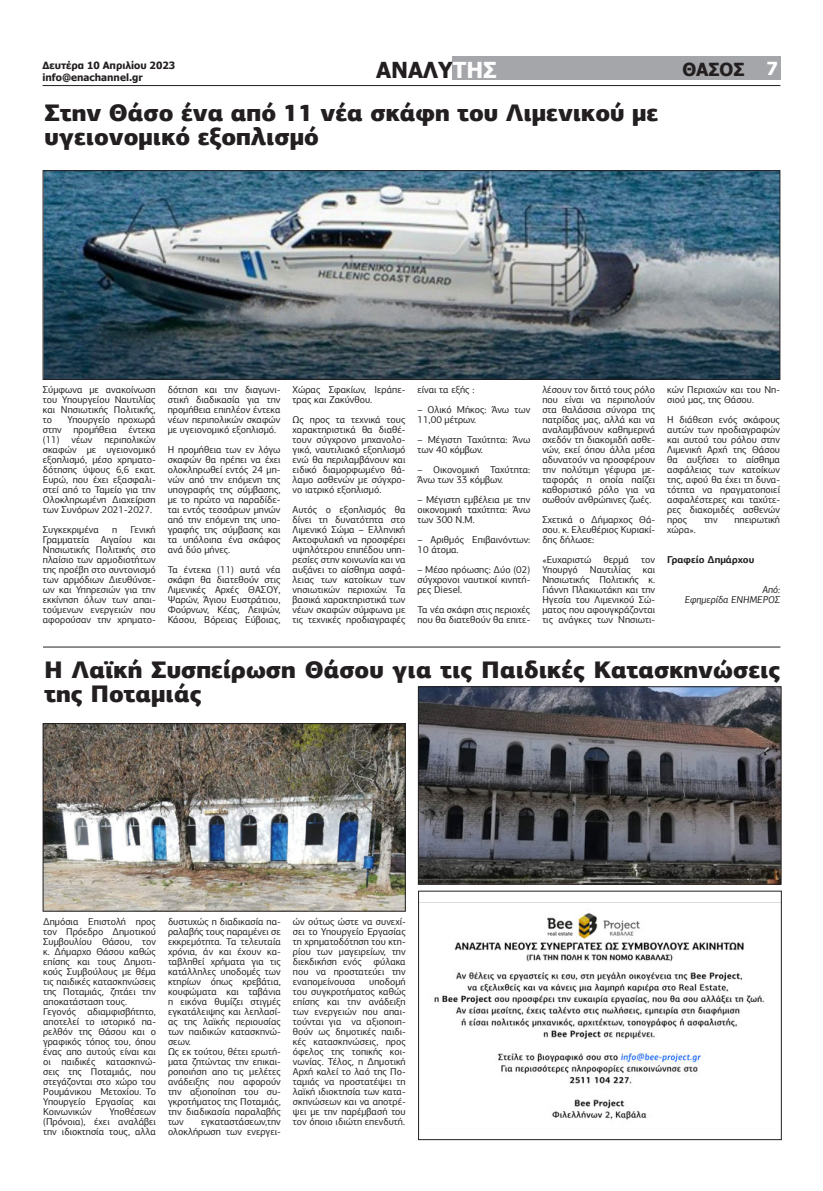
<style>
.page{position:relative;width:823px;height:1191px;background:#fff}
.page>*{position:absolute;margin:0;border:0;box-sizing:border-box;transform-origin:0 0}
.t1{font:900 24px/24px "PF Agora Sans Pro";color:#231f20}
.t2{font:700 22px "Tahoma";color:#231f20}
.t3{font:700 18px "Tahoma";color:#231f20}
.t4{font:700 18px "Tahoma";color:#fff}
.t5{font:10px/10px "PF Agora Sans Pro";color:#231f20;text-align:justify}
.t6{font:700 10px "Tahoma";color:#231f20}
.t7{font:italic 10px "PF Agora Sans Pro";color:#231f20}
.t8{font:700 10px "PF Agora Sans Pro";color:#231f20}
.s1{color:#fdfdfd}
</style>
<div class="page">
<hr style="left:43px;top:85px;width:737px;height:1px;background:#231f20">
<div style="left:452px;top:57px;width:328px;height:23px;background:#a4a6a9"></div>
<img style="left:420px;top:902px;width:359px;height:218px">
<div style="left:418px;top:890px;width:363px;height:250px;border:1px solid #231f20"></div>
<img style="left:45px;top:172px;width:733px;height:206px">
<div style="left:43px;top:170px;width:737px;height:210px;border:1px solid #231f20"></div>
<hr style="left:43px;top:646px;width:737px;height:1px;background:#231f20">
<img style="left:45px;top:725px;width:358px;height:184px">
<div style="left:43px;top:723px;width:362px;height:188px;border:1px solid #231f20"></div>
<img style="left:419px;top:688px;width:360px;height:194px">
<div style="left:417px;top:686px;width:364px;height:198px;border:1px solid #231f20"></div>
<p class="t6" style="left:42px;top:58px;width:134px">Δευτέρα 10 Απριλίου 2023</p>
<p class="t6" style="left:43px;top:70px;width:102px">info@enachannel.gr</p>
<p class="t2" style="left:376px;top:54px;width:122px">ΑΝΑΛΥ<span class="s1">ΤΗΣ</span></p>
<p class="t3" style="left:682px;top:57px;width:64px">ΘΑΣΟΣ</p>
<p class="t4" style="left:766px;top:56px;width:13px">7</p>
<p class="t1" style="left:45px;top:100px;width:614px">Στην Θάσο ένα από 11 νέα σκάφη του Λιμενικού με υγειονομικό εξοπλισμό</p>
<p class="t5" style="left:43px;top:385px;width:114px">Σύμφωνα με ανακοίνωση του Υπουργείου Ναυτιλίας και Νησιωτικής Πολιτικής, το</p>
<p class="t5" style="left:43px;top:415px;width:114px;text-indent:25px">Υπουργείο προχωρά στην προμήθεια έντεκα (11) νέων περιπολικών σκαφών με υγειονομικό εξοπλισμό, μέσο χρηματο&shy;δότησης ύψους 6,6 εκατ.<br>Ευρώ, που έχει εξασφαλι&shy;στεί από το Ταμείο για την Ολοκληρωμένη Διαχείριση των Συνόρων 2021-2027.</p>
<p class="t5" style="left:43px;top:525px;width:57px">Συγκεκριμένα</p>
<p class="t5" style="left:112px;top:525px;width:7px">η</p>
<p class="t5" style="left:43px;top:525px;width:114px;text-indent:87px">Γενική Γραμματεία Αιγαίου και Νησιωτικής Πολιτικής στο πλαίσιο των αρμοδιοτήτων της προέβη στο συντονισμό των αρμόδιων Διευθύνσε&shy;ων και Υπηρεσιών για την εκκίνηση όλων των απαι&shy;τούμενων ενεργειών που αφορούσαν την χρηματο-</p>
<p class="t5" style="left:168px;top:385px;width:114px">δότηση και την διαγωνι&shy;στική διαδικασία για την προμήθεια επιπλέον έντεκα νέων περιπολικών σκαφών με υγειονομικό εξοπλισμό.</p>
<p class="t5" style="left:168px;top:445px;width:114px">Η προμήθεια των εν λόγω σκαφών θα πρέπει να έχει ολοκληρωθεί εντός 24 μη&shy;νών από την επόμενη της υπογραφής της σύμβασης, με το πρώτο να παραδίδε&shy;ται εντός τεσσάρων μηνών από την επόμενη της υπο&shy;γραφής της σύμβασης και τα υπόλοιπα ένα σκάφος ανά δύο μήνες.</p>
<p class="t5" style="left:168px;top:565px;width:114px">Τα έντεκα (11) αυτά νέα σκάφη θα διατεθούν στις Λιμενικές Αρχές ΘΑΣΟΥ, Ψαρών, Άγιου Ευστράτιου, Φούρνων, Κέας, Λειψών, Κάσου, Βόρειας Εύβοιας,</p>
<p class="t5" style="left:292px;top:385px;width:114px">Χώρας Σφακίων, Ιεράπε&shy;τρας και Ζακύνθου.</p>
<p class="t5" style="left:292px;top:415px;width:114px">Ως προς τα τεχνικά τους χαρακτηριστικά θα διαθέ&shy;τουν σύγχρονο μηχανολο&shy;γικό, ναυτιλιακό εξοπλισμό ενώ θα περιλαμβάνουν και ειδικό διαμορφωμένο θά&shy;λαμο ασθενών με σύγχρο&shy;νο ιατρικό εξοπλισμό.</p>
<p class="t5" style="left:292px;top:505px;width:114px">Αυτός ο εξοπλισμός θα δίνει τη δυνατότητα στο Λιμενικό Σώμα – Ελληνική Ακτοφυλακή να προσφέρει υψηλότερου επιπέδου υπη&shy;ρεσίες στην κοινωνία και να αυξάνει το αίσθημα ασφά&shy;λειας των κατοίκων των νησιωτικών περιοχών. Τα βασικά χαρακτηριστικά των νέων σκαφών σύμφωνα με τις τεχνικές προδιαγραφές</p>
<p class="t5" style="left:417px;top:385px;width:58px">είναι τα εξής :</p>
<p class="t5" style="left:417px;top:405px;width:114px">– Ολικό Μήκος: Άνω των<br>11,00 μέτρων.</p>
<p class="t5" style="left:417px;top:435px;width:114px">– Μέγιστη Ταχύτητα: Άνω των 40 κόμβων.</p>
<p class="t5" style="left:417px;top:465px;width:114px">– Οικονομική Ταχύτητα:<br>Άνω των 33 κόμβων.</p>
<p class="t5" style="left:417px;top:495px;width:114px">– Μέγιστη εμβέλεια με την οικονομική ταχύτητα: Άνω των 300 Ν.Μ.</p>
<p class="t5" style="left:417px;top:535px;width:114px">– Αριθμός Επιβαινόντων:<br>10 άτομα.</p>
<p class="t5" style="left:417px;top:565px;width:114px">– Μέσο πρόωσης: Δύο (02) σύγχρονοι ναυτικοί κινητή&shy;ρες Diesel.</p>
<p class="t5" style="left:417px;top:605px;width:114px">Τα νέα σκάφη στις περιοχές που θα διατεθούν θα επιτε-</p>
<p class="t5" style="left:542px;top:385px;width:114px">λέσουν τον διττό τους ρόλο που είναι να περιπολούν στα θαλάσσια σύνορα της πατρίδας μας, αλλά και να αναλαμβάνουν καθημερινά σχεδόν τη διακομιδή ασθε&shy;νών, εκεί όπου άλλα μέσα αδυνατούν να προσφέρουν την πολύτιμη γέφυρα με&shy;ταφοράς η οποία παίζει καθοριστικό ρόλο για να σωθούν ανθρώπινες ζωές.</p>
<p class="t5" style="left:542px;top:515px;width:114px">Σχετικά ο Δήμαρχος Θά&shy;σου. κ. Ελευθέριος Κυριακί&shy;δης δήλωσε:</p>
<p class="t5" style="left:542px;top:555px;width:114px">«Ευχαριστώ θερμά τον Υπουργό Ναυτιλίας και Νησιωτικής Πολιτικής κ.<br>Γιάννη Πλακιωτάκη και την Ηγεσία του Λιμενικού Σώ&shy;ματος που αφουγκράζονται τις ανάγκες των Νησιωτι-</p>
<p class="t5" style="left:666px;top:385px;width:114px">κών Περιοχών και του Νη&shy;σιού μας, της Θάσου.</p>
<p class="t5" style="left:666px;top:415px;width:114px">Η διάθεση ενός σκάφους αυτών των προδιαγραφών και αυτού του ρόλου στην Λιμενική Αρχή της Θάσου θα αυξήσει το αίσθημα ασφάλειας των κατοίκων της, αφού θα έχει τη δυνα&shy;τότητα να πραγματοποιεί ασφαλέστερες και ταχύτε&shy;ρες διακομιδές ασθενών προς</p>
<p class="t5" style="left:703px;top:515px;width:15px">την</p>
<p class="t5" style="left:734px;top:515px;width:47px">ηπειρωτική</p>
<p class="t5" style="left:666px;top:525px;width:30px">χώρα».</p>
<p class="t8" style="left:666px;top:553px;width:89px">Γραφείο Δημάρχου</p>
<p class="t7" style="left:762px;top:584px;width:19px">Από:</p>
<p class="t7" style="left:684px;top:594px;width:97px">Εφημερίδα ΕΝΗΜΕΡΟΣ</p>
<p class="t1" style="left:45px;top:657px;width:736px">Η Λαϊκή Συσπείρωση Θάσου για τις Παιδικές Κατασκηνώσεις της Ποταμιάς</p>
<p class="t5" style="left:43px;top:916px;width:114px">Δημόσια Επιστολή προς τον Πρόεδρο Δημοτικού Συμβουλίου Θάσου, τον κ. Δήμαρχο Θάσου καθώς επίσης και τους Δημοτι&shy;κούς Συμβούλους με θέμα τις παιδικές κατασκηνώσεις της Ποταμιάς, ζητάει την αποκατάσταση τους.</p>
<p class="t5" style="left:43px;top:1006px;width:114px">Γεγονός αδιαμφισβήτητο, αποτελεί το ιστορικό πα&shy;ρελθόν της Θάσου και ο γραφικός τόπος του, όπου ένας απο αυτούς είναι και οι παιδικές κατασκηνώ&shy;σεις της Ποταμιάς, που στεγάζονται στο χώρο του Ρουμάνικου Μετοχίου. Το Υπουργείο Εργασίας και Κοινωνικών</p>
<p class="t5" style="left:43px;top:1106px;width:114px;text-indent:66px">Υποθέσεων (Πρόνοια), έχει αναλάβει την ιδιοκτησία τους, αλλα</p>
<p class="t5" style="left:168px;top:916px;width:114px">δυστυχώς η διαδικασία πα&shy;ραλαβής τους παραμένει σε εκκρεμότητα. Τα τελευταία χρόνια, άν και έχουν κα&shy;ταβληθεί χρήματα για τις κατάλληλες υποδομές των κτηρίων όπως κρεβάτια, κουφώματα και ταβάνια η εικόνα θυμίζει στιγμές εγκατάλειψης και λεηλασί&shy;ας της λαϊκής περιουσίας των παιδικών κατασκηνώ&shy;σεων.</p>
<p class="t5" style="left:168px;top:1046px;width:114px">Ως εκ τούτου, θέτει ερωτή&shy;ματα ζητώντας την επικαι&shy;ροποιήση απο τις μελέτες ανάδειξης που αφορούν την αξιοποίηση του συ&shy;γκροτήματος της Ποταμιάς, την διαδικασία παραλαβής των</p>
<p class="t5" style="left:168px;top:1116px;width:114px;text-align:right">εγκαταστάσεων,την ολοκλήρωση των ενεργει-</p>
<p class="t5" style="left:293px;top:916px;width:114px">ών ούτως ώστε να συνεχί&shy;σει το Υπουργείο Εργασίας τη χρηματοδότηση του κτη&shy;ρίου των μαγειρείων, την διεκδικήση ενός φύλακα που να προστατεύει την εναπομείνουσα</p>
<p class="t5" style="left:293px;top:976px;width:114px;text-indent:76px">υποδομή του συγκροτήματος καθώς επίσης και την ανάδειξη των ενεργειών που απαι&shy;τούνται για να αξιοποιη&shy;θούν ως δημοτικές παιδι&shy;κές κατασκηνώσεις, προς όφελος της τοπικής κοι&shy;νωνίας. Τέλος, η Δημοτική Αρχή καλεί το λαό της Πο&shy;ταμιάς να προστατέψει τη λαϊκή ιδιοκτησία των κατα&shy;σκηνώσεων και να αποτρέ&shy;ψει με την παρέμβασή του τον όποιο ιδιώτη επενδυτή.</p>
</div>
